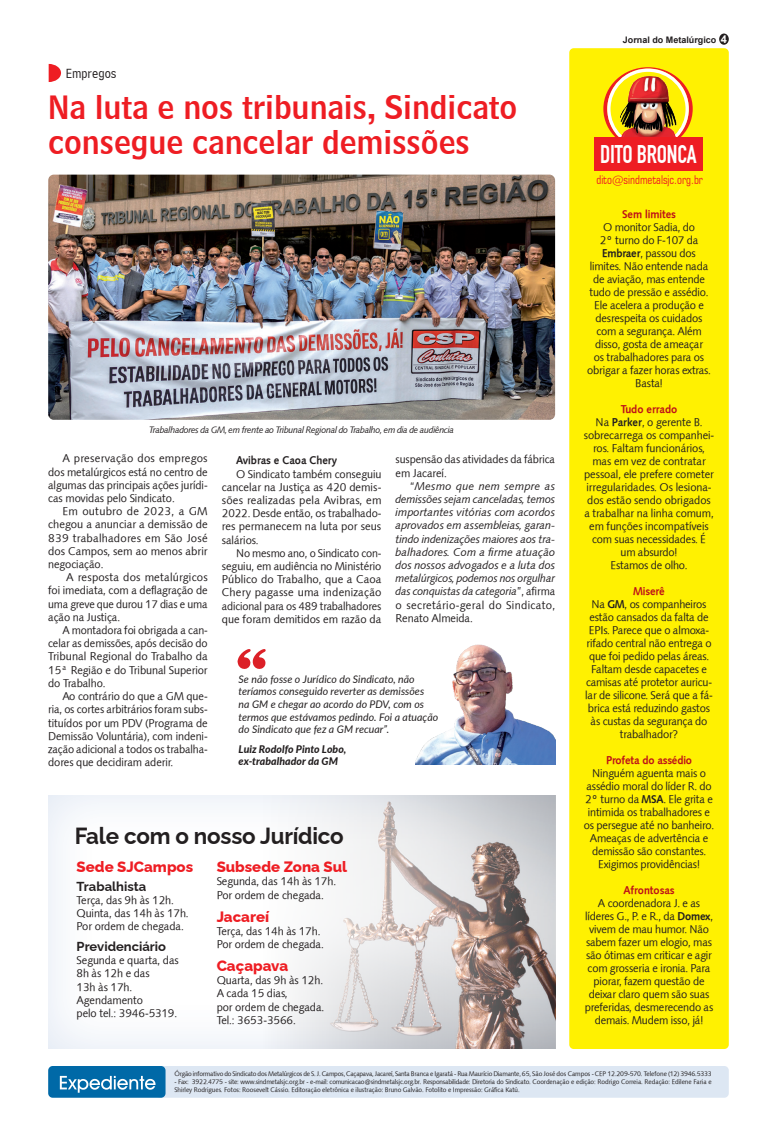
<style>
.page{position:relative;width:777px;height:1146px;background:#fff}
.page>*{position:absolute;margin:0;border:0;box-sizing:border-box;transform-origin:0 0}
.t1{font:32px/35px "Bell Centennial BT Name And Number";color:#ee1d23}
.t2{font:700 25px "DIN Condensed";letter-spacing:-.01em;color:#fff;scale:.96 1}
.t3{font:700 23.3px "Raleway";letter-spacing:-.01em;color:#231f20;scale:.96 1}
.t4{font:800 15px "Raleway";color:#ee1d23}
.t5{font:14px "Bell Centennial BT Address";color:#231f20}
.t6{font:700 13px "Raleway";color:#231f20}
.t7{font:condensed 11.9px "Square 721 BT";color:#ee1d23;scale:.96 1}
.t8{font:11px/13px "Symphony";letter-spacing:-.01em;color:#231f20;text-align:justify}
.t9{font:italic 11px/13.2px "Symphony";letter-spacing:-.005em;color:#231f20;text-align:justify}
.t10{font:700 11px "Symphony";color:#231f20}
.t11{font:700 11px "Arial";color:#fff}
.Texto{font:italic 10.5px/12.6px "Lato";letter-spacing:.005em;color:#231f20}
.Texto-2{font:italic 800 10.5px "Lato";letter-spacing:.005em;color:#231f20}
.t12{font:italic 9px "Symphony";letter-spacing:-.02em;color:#231f20}
.t13{font:700 9px "Arial";color:#231f20}
.t14{font:6.5px/7.8px "Symphony";color:#231f20}
.t15{font:6.5px "Symphony";letter-spacing:-.02em;color:#231f20}
.s1{font-style:normal}
.s2{font-weight:700;color:#bd1018}
.s3{font-weight:700}
</style>
<div class="page">
<div style="left:47px;top:794px;width:509px;height:255px;background:#fbfcfd"></div>
<img style="left:132px;top:795px;width:423px;height:253px">
<div style="left:569px;top:48px;width:160px;height:1000px;background:#fff101;border-radius:4px"></div>
<div style="left:155px;top:1065px;width:574px;height:32px;background:#dde7f3;border-radius:4px"></div>
<div style="left:719px;top:34px;width:10px;height:11px;background:#231f20;border-radius:50%"></div>
<div style="left:48px;top:1065px;width:117px;height:32px;background:#0069a7;border-radius:4px"></div>
<svg style="left:60px;top:1075px;width:95px;height:17px"></svg>
<svg style="left:603px;top:67px;width:89px;height:70px"></svg>
<svg style="left:607px;top:69px;width:82px;height:80px"></svg>
<div style="left:610px;top:72px;width:75px;height:74px;background:#fff101;border-radius:50%"></div>
<img style="left:618px;top:73px;width:65px;height:64px">
<div style="left:594px;top:137px;width:109px;height:34px;background:#ee1d23"></div>
<svg style="left:49px;top:64px;width:12px;height:18px"></svg>
<img style="left:48px;top:174px;width:507px;height:246px">
<img style="left:416px;top:644px;width:139px;height:120px">
<svg style="left:237px;top:649px;width:29px;height:20px"></svg>
<p class="t5" style="left:66px;top:65px;width:52px">Empregos</p>
<p class="t1" style="left:48px;top:89px;width:471px">Na luta e nos tribunais, Sindicato consegue cancelar demissões</p>
<p class="t12" style="left:149px;top:424px;width:306px">Trabalhadores da GM, em frente ao Tribunal Regional do Trabalho, em dia de audiência</p>
<p class="t10" style="left:236px;top:453px;width:103px">Avibras e Caoa Chery</p>
<p class="t8" style="left:222px;top:467px;width:161px;text-indent:14px">O Sindicato também conseguiu cancelar na Justiça as 420 demis&shy;sões realizadas pela Avibras, em 2022. Desde então, os trabalhado&shy;res permanecem na luta por seus salários.</p>
<p class="t8" style="left:222px;top:546px;width:161px;text-indent:14px">No mesmo ano, o Sindicato con&shy;seguiu, em audiência no Ministério Público do Trabalho, que a Caoa Chery pagasse uma indenização adicional para os 489 trabalhadores que foram demitidos em razão da</p>
<p class="t8" style="left:48px;top:452px;width:161px;text-indent:14px">A preservação dos empregos dos metalúrgicos está no centro de algumas das principais ações jurídi&shy;cas movidas pelo Sindicato.</p>
<p class="t8" style="left:48px;top:504px;width:161px;text-indent:14px">Em outubro de 2023, a GM chegou a anunciar a demissão de 839 trabalhadores em São José dos Campos, sem ao menos abrir negociação.</p>
<p class="t8" style="left:48px;top:570px;width:161px;text-indent:18px">A resposta dos metalúrgicos foi imediata, com a deflagração de uma greve que durou 17 dias e uma ação na Justiça.</p>
<p class="t8" style="left:48px;top:623px;width:161px;text-indent:14px">A montadora foi obrigada a can&shy;celar as demissões, após decisão do Tribunal Regional do Trabalho da 15ª Região e do Tribunal Superior do Trabalho.</p>
<p class="t8" style="left:48px;top:689px;width:161px;text-indent:14px">Ao contrário do que a GM que&shy;ria, os cortes arbitrários foram subs&shy;tituídos por um PDV (Programa de Demissão Voluntária), com indeni&shy;zação adicional a todos os trabalha&shy;dores que decidiram aderir.</p>
<p class="t8" style="left:395px;top:453px;width:161px">suspensão das atividades da fábrica em Jacareí.</p>
<p class="t9" style="left:395px;top:479px;width:161px;text-indent:14px"><span class="s1">“</span>Mesmo que nem sempre as demissões sejam canceladas, temos importantes vitórias com acordos aprovados em assembleias, garan&shy;tindo indenizações maiores aos tra&shy;balhadores. Com a firme atuação dos nossos advogados e a luta dos metalúrgicos, podemos nos orgulhar das conquistas da categoria<span class="s1">”, afirma o secretário-geral do Sindicato, Renato Almeida.</span></p>
<p class="Texto" style="left:239px;top:672px;width:201px">Se não fosse o Jurídico do Sindicato, não teríamos conseguido reverter as demissões<br>na GM e chegar ao acordo do PDV, com os termos que estávamos pedindo. Foi a atuação do Sindicato que fez a GM recuar”.</p>
<p class="Texto-2" style="left:239px;top:741px;width:109px">Luiz Rodolfo Pinto Lobo,</p>
<p class="Texto-2" style="left:239px;top:753px;width:101px">ex-trabalhador da GM</p>
<p class="t3" style="left:75px;top:817px;width:282px">Fale com o nosso Jurídico</p>
<p class="t4" style="left:77px;top:854px;width:118px">Sede SJCampos</p>
<p class="t6" style="left:77px;top:875px;width:71px">Trabalhista</p>
<p class="t8" style="left:77px;top:893px;width:99px">Terça, das 9h às 12h.</p>
<p class="t8" style="left:77px;top:906px;width:114px">Quinta, das 14h às 17h.</p>
<p class="t8" style="left:77px;top:919px;width:109px">Por ordem de chegada.</p>
<p class="t6" style="left:77px;top:935px;width:91px">Previdenciário</p>
<p class="t8" style="left:77px;top:953px;width:104px">Segunda e quarta, das</p>
<p class="t8" style="left:77px;top:966px;width:75px">8h às 12h e das</p>
<p class="t8" style="left:77px;top:980px;width:57px">13h às 17h.</p>
<p class="t8" style="left:77px;top:993px;width:68px">Agendamento</p>
<p class="t8" style="left:77px;top:1006px;width:102px">pelo tel.: 3946-5319.</p>
<p class="t4" style="left:217px;top:854px;width:132px">Subsede Zona Sul</p>
<p class="t8" style="left:217px;top:874px;width:121px">Segunda, das 14h às 17h.</p>
<p class="t8" style="left:217px;top:888px;width:109px">Por ordem de chegada.</p>
<p class="t4" style="left:217px;top:904px;width:54px">Jacareí</p>
<p class="t8" style="left:217px;top:924px;width:105px">Terça, das 14h às 17h.</p>
<p class="t8" style="left:217px;top:937px;width:109px">Por ordem de chegada.</p>
<p class="t4" style="left:217px;top:953px;width:73px">Caçapava</p>
<p class="t8" style="left:217px;top:973px;width:108px">Quarta, das 9h às 12h.</p>
<p class="t8" style="left:217px;top:986px;width:72px">A cada 15 dias,</p>
<p class="t8" style="left:217px;top:1000px;width:109px">por ordem de chegada.</p>
<p class="t8" style="left:217px;top:1013px;width:81px">Tel.: 3653-3566.</p>
<p class="t13" style="left:623px;top:33px;width:95px">Jornal do Metalúrgico</p>
<p class="t11" style="left:720px;top:31px;width:8px">2</p>
<p class="t11" style="left:721px;top:31px;width:8px">4</p>
<p class="t2" style="left:600px;top:140px;width:102px">DITO BRONCA</p>
<p class="t7" style="left:596px;top:172px;width:112px">dito@sindmetalsjc.org.br</p>
<p class="t8" style="left:587px;top:207px;width:125px;text-align:center"><span class="s2">Sem limites<br></span>O monitor Sadia, do<br>2º turno do F-107 da<br><span class="s3">Embraer</span>, passou dos limites. Não entende nada de aviação, mas entende tudo de pressão e assédio.<br>Ele acelera a produção e desrespeita os cuidados com a segurança. Além disso, gosta de ameaçar<br>os trabalhadores para os obrigar a fazer horas extras.<br>Basta!</p>
<p class="t8" style="left:584px;top:402px;width:132px;text-align:center"><span class="s2">Tudo errado<br></span>Na <span class="s3">Parker</span>, o gerente B. sobrecarrega os companhei&shy;ros. Faltam funcionários, mas em vez de contratar pessoal, ele prefere cometer irregularidades. Os lesiona&shy;dos estão sendo obrigados a trabalhar na linha comum, em funções incompatíveis com suas necessidades. É um absurdo!</p>
<p class="t8" style="left:610px;top:558px;width:79px">Estamos de olho.</p>
<p class="t8" style="left:585px;top:584px;width:129px;text-align:center"><span class="s2">Miserê<br></span>Na <span class="s3">GM</span>, os companheiros estão cansados da falta de<br>EPIs. Parece que o almoxa&shy;rifado central não entrega o que foi pedido pelas áreas.<br>Faltam desde capacetes e camisas até protetor auricu&shy;lar de silicone. Será que a fá&shy;brica está reduzindo gastos às custas da segurança do trabalhador?</p>
<p class="t8" style="left:584px;top:753px;width:132px;text-align:center"><span class="s2">Profeta do assédio<br></span>Ninguém aguenta mais o assédio moral do líder R. do<br>2º turno da <span class="s3">MSA</span>. Ele grita e intimida os trabalhadores e os persegue até no banheiro.<br>Ameaças de advertência e demissão são constantes.<br>Exigimos providências!</p>
<p class="t8" style="left:585px;top:883px;width:130px;text-align:center"><span class="s2">Afrontosas<br></span>A coordenadora J. e as líderes G., P. e R., da <span class="s3">Domex</span>, vivem de mau humor. Não sabem fazer um elogio, mas são ótimas em criticar e agir com grosseria e ironia. Para piorar, fazem questão de deixar claro quem são suas preferidas, desmerecendo as demais. Mudem isso, já!</p>
<p class="t15" style="left:174px;top:1069px;width:539px">Órgão informativo do Sindicato dos Metalúrgicos de S. J. Campos, Caçapava, Jacareí, Santa Branca e Igaratá - Rua Maurício Diamante, 65, São José dos Campos - CEP 12.209-570. Telefone (12) 3946.5333</p>
<p class="t14" style="left:174px;top:1077px;width:539px">- Fax: 3922.4775 - site: www.sindmetalsjc.org.br - e-mail: comunicacao@sindmetalsjc.org.br. Responsabilidade: Diretoria do Sindicato. Coordenação e edição: Rodrigo Correia. Redação: Edilene Faria e<br>Shirley Rodrigues. Fotos: Roosevelt Cássio. Editoração eletrônica e ilustração: Bruno Galvão. Fotolito e Impressão: Gráfica Katú.</p>
</div>
